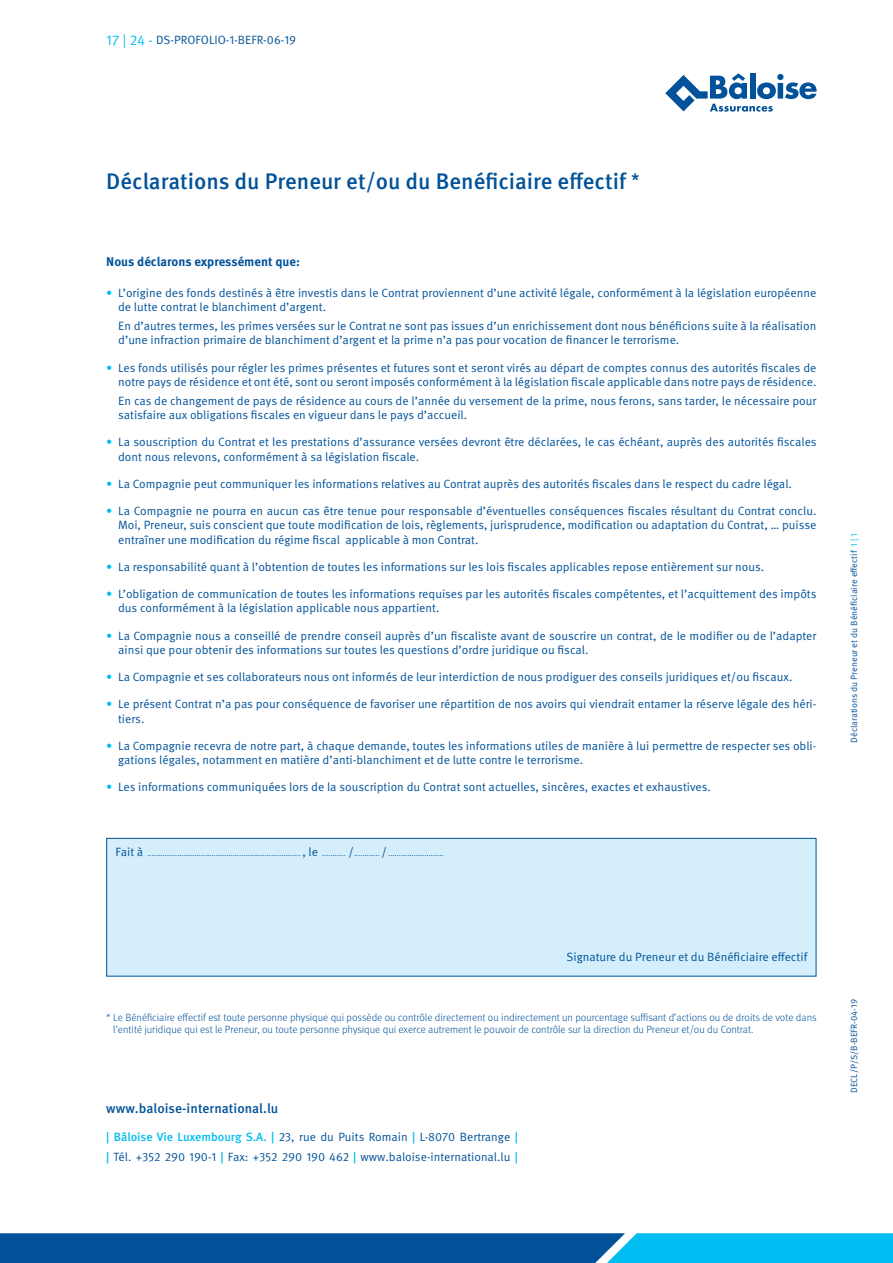
<style>
.page{position:relative;width:893px;height:1263px;background:#fff}
.page>*{position:absolute;margin:0;border:0;box-sizing:border-box;transform-origin:0 0}
.t1{font:500 22.5px "Meta Pro";color:#01529a}
.t2{font:500 13.5px "Meta Pro";letter-spacing:.005em;color:#01529a}
.t3{font:700 12.75px "Meta Pro";color:#01529a}
.t4{font:12px/14.4px "Meta Pro Norm";color:#01529a}
.t5{font:300 10.5px/12.6px "Meta Pro";color:#01529a}
.t6{font:9px "Meta Pro Norm";color:#01529a}
.t7{font:7.5px "Meta Pro Norm";color:#01529a}
.s1{font-size:14.25px;color:#01bdf2}
.s2{font-size:18px}
.s3{color:#01bdf2}
.s4{font-size:12px}
.s5{font-family:"Meta Pro";font-weight:500;color:#01bdf2}
</style>
<div class="page">
<svg style="left:665px;top:73px;width:151px;height:39px"></svg>
<div style="left:107px;top:838px;width:709px;height:138px;background:#d4effb"></div>
<div style="left:106px;top:838px;width:710px;height:138px;border:1px solid #01529a"></div>
<svg style="left:0;top:1233px;width:893px;height:30px;background:#0675b6"></svg>
<p class="t4" style="left:106px;top:32px;width:191px"><span class="s1">17 | 24 -</span> DS-PROFOLIO-1-BEFR-06-19</p>
<p class="t1" style="left:106px;top:164px;width:535px">Déclarations du Preneur et/ou du Benéficiaire effectif <span class="s2">*</span></p>
<p class="t3" style="left:106px;top:251px;width:195px">Nous déclarons expressément que:</p>
<p class="t4" style="left:118px;top:285px;width:700px;text-indent:-12px"><span class="s3">•</span> L’origine des fonds destinés à être investis dans le Contrat proviennent d’une activité légale, conformément à la législation européenne de lutte contrat le blanchiment d’argent.</p>
<p class="t4" style="left:118px;top:318px;width:700px">En d’autres termes, les primes versées sur le Contrat ne sont pas issues d’un enrichissement dont nous bénéficions suite à la réalisation d’une infraction primaire de blanchiment d’argent et la prime n’a pas pour vocation de financer le terrorisme.</p>
<p class="t4" style="left:106px;top:359px;width:712px;text-align:right"><span class="s3">•</span> Les fonds utilisés pour régler les primes présentes et futures sont et seront virés au départ de comptes connus des autorités fiscales de notre pays de résidence et ont été, sont ou seront imposés conformément à la législation fiscale applicable dans notre pays de résidence.</p>
<p class="t4" style="left:118px;top:392px;width:699px">En cas de changement de pays de résidence au cours de l’année du versement de la prime, nous ferons, sans tarder, le nécessaire pour satisfaire aux obligations fiscales en vigueur dans le pays d’accueil.</p>
<p class="t4" style="left:118px;top:434px;width:700px;text-indent:-12px"><span class="s3">•</span> La souscription du Contrat et les prestations d’assurance versées devront être déclarées, le cas échéant, auprès des autorités fiscales dont nous relevons, conformément à sa législation fiscale.</p>
<p class="t4" style="left:106px;top:476px;width:687px"><span class="s3">•</span> La Compagnie peut communiquer les informations relatives au Contrat auprès des autorités fiscales dans le respect du cadre légal.</p>
<p class="t4" style="left:118px;top:503px;width:700px;text-align:justify;text-indent:-12px"><span class="s3">•</span> La Compagnie ne pourra en aucun cas être tenue pour responsable d’éventuelles conséquences fiscales résultant du Contrat conclu.<br>Moi, Preneur, suis conscient que toute modification de lois, règlements, jurisprudence, modification ou adaptation du Contrat, … puisse entraîner une modification du régime fiscal applicable à mon Contrat.</p>
<p class="t4" style="left:106px;top:559px;width:659px"><span class="s3">•</span> La responsabilité quant à l’obtention de toutes les informations sur les lois fiscales applicables repose entièrement sur nous.</p>
<p class="t4" style="left:118px;top:586px;width:700px;text-indent:-12px"><span class="s3">•</span> L’obligation de communication de toutes les informations requises par les autorités fiscales compétentes, et l’acquittement des impôts dus conformément à la législation applicable nous appartient.</p>
<p class="t4" style="left:118px;top:627px;width:700px;text-indent:-12px"><span class="s3">•</span> La Compagnie nous a conseillé de prendre conseil auprès d’un fiscaliste avant de souscrire un contrat, de le modifier ou de l’adapter ainsi que pour obtenir des informations sur toutes les questions d’ordre juridique ou fiscal.</p>
<p class="t4" style="left:106px;top:669px;width:688px"><span class="s3">•</span> La Compagnie et ses collaborateurs nous ont informés de leur interdiction de nous prodiguer des conseils juridiques et/ou fiscaux.</p>
<p class="t4" style="left:118px;top:696px;width:700px;text-indent:-12px"><span class="s3">•</span> Le présent Contrat n’a pas pour conséquence de favoriser une répartition de nos avoirs qui viendrait entamer la réserve légale des héri&shy;tiers.</p>
<p class="t4" style="left:118px;top:738px;width:700px;text-indent:-12px"><span class="s3">•</span> La Compagnie recevra de notre part, à chaque demande, toutes les informations utiles de manière à lui permettre de respecter ses obli&shy;gations légales, notamment en matière d’anti-blanchiment et de lutte contre le terrorisme.</p>
<p class="t4" style="left:106px;top:779px;width:606px"><span class="s3">•</span> Les informations communiquées lors de la souscription du Contrat sont actuelles, sincères, exactes et exhaustives.</p>
<p class="t7" style="left:116px;top:848px;width:330px"><span class="s4">Fait à</span> ........................................................................ <span class="s4">, le</span> ........... <span class="s4">/</span> ............ <span class="s4">/</span> ..........................</p>
<p class="t6" style="left:847px;top:743px;width:211px;rotate:-90deg">Déclarations du Preneur et du Bénéficiaire effectif <span class="s3">1 | 1</span></p>
<p class="t4" style="left:567px;top:948px;width:242px">Signature du Preneur et du Bénéficiaire effectif</p>
<p class="t5" style="left:113px;top:1010px;width:705px;text-indent:-7px">* Le Bénéficiaire effectif est toute personne physique qui possède ou contrôle directement ou indirectement un pourcentage suffisant d’actions ou de droits de vote dans l’entité juridique qui est le Preneur, ou toute personne physique qui exerce autrement le pouvoir de contrôle sur la direction du Preneur et/ou du Contrat.</p>
<p class="t2" style="left:106px;top:1098px;width:174px">www.baloise-international.lu</p>
<p class="t4" style="left:106px;top:1127px;width:413px;line-height:19.5px"><span class="s5">| Bâloise Vie Luxembourg S.A. |</span> 23, rue du Puits Romain <span class="s5">|</span> L-8070 Bertrange <span class="s5">| |</span> Tél. +352 290 190-1 <span class="s5">|</span> Fax: +352 290 190 462 <span class="s5">|</span> www.baloise-international.lu <span class="s5">|</span></p>
<p class="t6" style="left:847px;top:1093px;width:95px;rotate:-90deg">DECL/P/S/B-BEFR-04-19</p>
</div>
